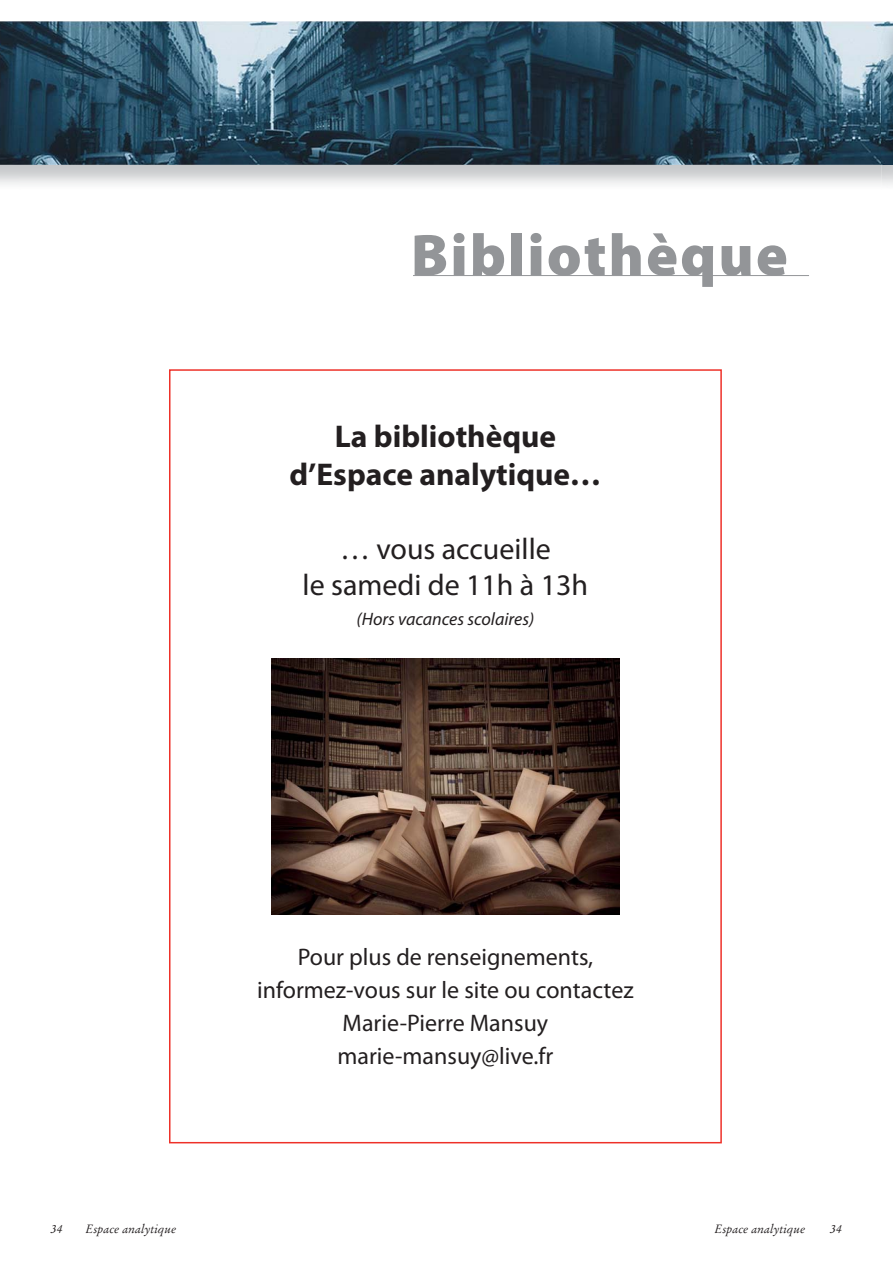
<style>
.page{position:relative;width:893px;height:1263px;background:#fff}
.page>*{position:absolute;margin:0;border:0;box-sizing:border-box;transform-origin:0 0}
.t1{font:900 59.25px "Myriad Pro";letter-spacing:.035em;color:#939598}
.t2{font:700 31.5px/37.8px "Myriad Pro";color:#231f20;text-align:center}
.t3{font:30px/36px "Myriad Pro";color:#231f20;text-align:center}
.t4{font:24px/33px "Myriad Pro";color:#231f20;text-align:center}
.t5{font:italic 18px "Myriad Pro";color:#231f20}
.t6{font:italic 12px "Stempel Garamond";color:#231f20}
</style>
<div class="page">
<img style="left:0;top:21px;width:893px;height:164px">
<img style="left:881px;top:22px;width:12px;height:143px">
<hr style="left:413px;top:275px;width:396px;height:1px;background:#939598">
<img style="left:272px;top:658px;width:347px;height:257px">
<h1 class="t1" style="left:411px;top:233px;width:378px">Bibliothèque</h1>
<h2 class="t2" style="left:289px;top:421px;width:313px">La bibliothèque d’Espace analytique…</h2>
<p class="t3" style="left:303px;top:534px;width:287px">… vous accueille<br>le samedi de 11h à 13h</p>
<p class="t5" style="left:357px;top:612px;width:179px">(Hors vacances scolaires)</p>
<p class="t4" style="left:257px;top:943px;width:378px">Pour plus de renseignements, informez-vous sur le site ou contactez<br>Marie-Pierre Mansuy marie-mansuy@live.fr</p>
<p class="t6" style="left:51px;top:1224px;width:13px">34</p>
<p class="t6" style="left:85px;top:1224px;width:93px">Espace analytique</p>
<p class="t6" style="left:714px;top:1224px;width:93px">Espace analytique</p>
<p class="t6" style="left:830px;top:1224px;width:13px">34</p>
</div>
